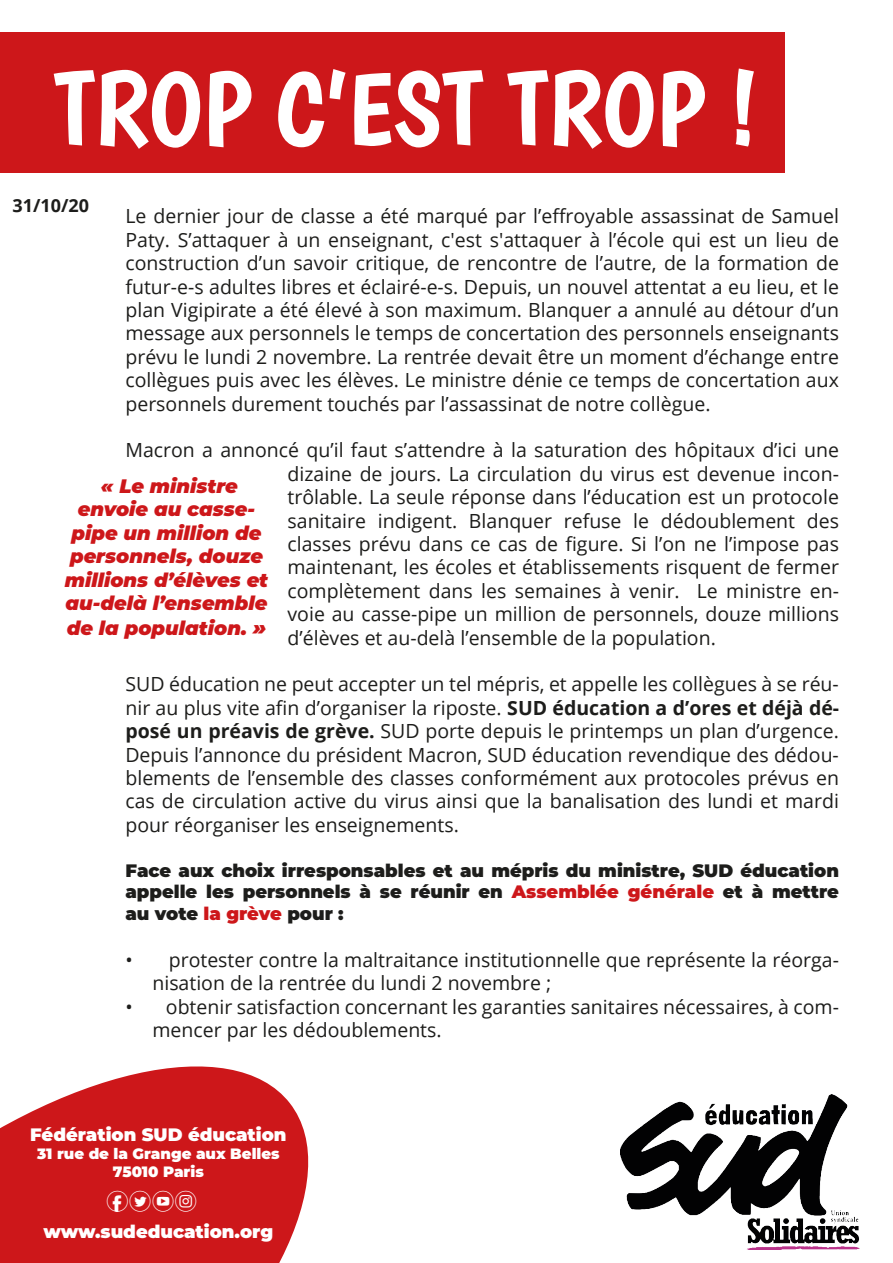
<style>
.page{position:relative;width:893px;height:1263px;background:#fff}
.page>*{position:absolute;margin:0;border:0;box-sizing:border-box;transform-origin:0 0}
.t1{font:103.5px "Boogaloo";color:#fff}
.t2{font:21px "typeecon";color:#fff}
.t3{font:19.5px/23.4px "Open Sans";color:#1d1d1b;text-align:justify}
.t4{font:italic 900 19.5px/23.4px "Montserrat";color:#cd171a;text-align:center}
.t5{font:900 18px/21.6px "Montserrat";color:#1d1d1b;text-align:justify}
.t6{font:900 18px "Montserrat";color:#fff}
.t7{font:700 18px "Open Sans";color:#1d1d1b}
.t8{font:900 15px "Montserrat";color:#fff}
.s1{font-weight:700}
.s2{color:#cd171a}
.s3{font-size:21px}
</style>
<div class="page">
<svg style="left:0;top:1066px;width:309px;height:197px;background:#d33336"></svg>
<div style="left:0;top:32px;width:784px;height:140px;background:#cd171a"></div>
<img style="left:621px;top:1094px;width:238px;height:155px">
<p class="t1" style="left:54px;top:47px;width:705px">TROP C’EST TROP !</p>
<p class="t7" style="left:13px;top:192px;width:78px">31/10/20</p>
<p class="t3" style="left:125px;top:204px;width:715px">Le dernier jour de classe a été marqué par l’effroyable assassinat de Samuel Paty. S’attaquer à un enseignant, c'est s'attaquer à l’école qui est un lieu de construction d’un savoir critique, de rencontre de l’autre, de la formation de futur-e-s adultes libres et éclairé-e-s. Depuis, un nouvel attentat a eu lieu, et le plan Vigipirate a été élevé à son maximum. Blanquer a annulé au détour d’un message aux personnels le temps de concertation des personnels enseignants prévu le lundi 2 novembre. La rentrée devait être un moment d’échange entre collègues puis avec les élèves. Le ministre dénie ce temps de concertation aux personnels durement touchés par l’assassinat de notre collègue.</p>
<p class="t3" style="left:287px;top:438px;width:553px;text-indent:-162px">Macron a annoncé qu’il faut s’attendre à la saturation des hôpitaux d’ici une dizaine de jours. La circulation du virus est devenue incon&shy;trôlable. La seule réponse dans l’éducation est un protocole sanitaire indigent. Blanquer refuse le dédoublement des classes prévu dans ce cas de figure. Si l’on ne l’impose pas maintenant, les écoles et établissements risquent de fermer complètement dans les semaines à venir. Le ministre en&shy;voie au casse-pipe un million de personnels, douze millions d’élèves et au-delà l’ensemble de la population.</p>
<p class="t3" style="left:125px;top:672px;width:715px">SUD éducation ne peut accepter un tel mépris, et appelle les collègues à se réu&shy;nir au plus vite afin d’organiser la riposte. <span class="s1">SUD éducation a d’ores et déjà dé&shy;posé un préavis de grève.</span> SUD porte depuis le printemps un plan d’urgence.<br>Depuis l’annonce du président Macron, SUD éducation revendique des dédou&shy;blements de l’ensemble des classes conformément aux protocoles prévus en cas de circulation active du virus ainsi que la banalisation des lundi et mardi pour réorganiser les enseignements.</p>
<p class="t5" style="left:125px;top:858px;width:715px">Face aux choix irresponsables et au mépris du ministre, SUD éducation appelle les personnels à se réunir en <span class="s2">Assemblée générale</span> et à mettre au vote <span class="s2">la grève</span> pour :</p>
<p class="t3" style="left:152px;top:947px;width:688px;text-indent:-27px">• protester contre la maltraitance institutionnelle que représente la réorga&shy;nisation de la rentrée du lundi 2 novembre ;</p>
<p class="t3" style="left:152px;top:994px;width:688px;text-indent:-27px">• obtenir satisfaction concernant les garanties sanitaires nécessaires, à com&shy;mencer par les dédoublements.</p>
<p class="t4" style="left:65px;top:473px;width:205px">« Le ministre envoie au casse&shy;pipe un million de personnels, douze millions d’élèves et au-delà l’ensemble</p>
<p class="t4" style="left:67px;top:615px;width:201px">de la population. <span class="s3">»</span></p>
<p class="t6" style="left:30px;top:1121px;width:258px">Fédération SUD éducation</p>
<p class="t8" style="left:37px;top:1142px;width:244px">31 rue de la Grange aux Belles</p>
<p class="t8" style="left:113px;top:1160px;width:92px">75010 Paris</p>
<p class="t2" style="left:106px;top:1191px;width:115px">ftyio</p>
<p class="t6" style="left:44px;top:1218px;width:231px">www.sudeducation.org</p>
</div>
